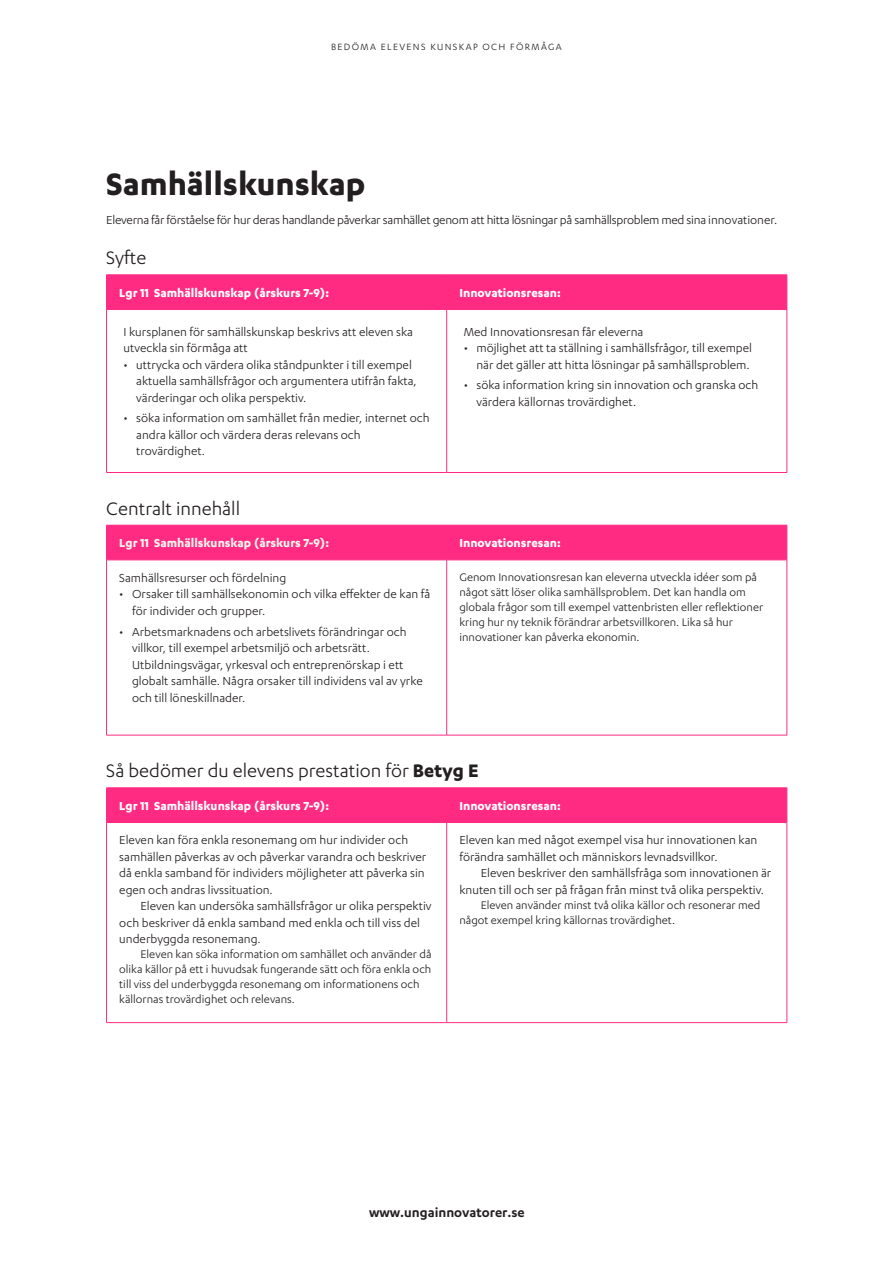
<style>
.page{position:relative;width:893px;height:1263px;background:#fff}
.page>*{position:absolute;margin:0;border:0;box-sizing:border-box;transform-origin:0 0}
.UI_Rubrik_28_p{font:700 36px "Karbon";color:#231f20}
.UI_Rubrik_Tabell_14{font:21px "Karbon";color:#231f20}
.t1{font:600 15px "Karbon";color:#231f20}
.UI_Bröd{font:13.5px/16.5px "Karbon";color:#231f20}
.UI_Bröd_I{font:13.5px/16.5px "Karbon";color:#231f20}
.UI_Bröd-2{font:13.5px "Karbon";letter-spacing:-.02em;color:#231f20}
.UI_Mellis{font:700 13.5px "Karbon";color:#fff}
.UI_Mellis-2{font:700 13.5px "Karbon";color:#f5f4ed}
.UI_Bröd_I-2{font:12.75px/15px "Karbon";color:#231f20}
.UI_Bröd-3{font:12.75px/15px "Karbon";color:#231f20}
.t2{font:10.5px "Karbon";letter-spacing:.13em;color:#231f20}
.s1{font-weight:700}
</style>
<div class="page">
<div style="left:107px;top:276px;width:680px;height:33px;background:#ff2b83"></div>
<hr style="left:446px;top:275px;width:1px;height:34px;background:#ff2b83">
<hr style="left:106px;top:310px;width:1px;height:162px;background:#ff2b83">
<hr style="left:446px;top:310px;width:1px;height:162px;background:#ff2b83">
<hr style="left:787px;top:310px;width:1px;height:162px;background:#ff2b83">
<hr style="left:106px;top:472px;width:341px;height:1px;background:#ff2b83">
<hr style="left:447px;top:472px;width:340px;height:1px;background:#ff2b83">
<hr style="left:106px;top:275px;width:341px;height:1px;background:#ff2b83">
<hr style="left:106px;top:275px;width:1px;height:34px;background:#ff2b83">
<hr style="left:447px;top:275px;width:340px;height:1px;background:#ff2b83">
<hr style="left:787px;top:275px;width:1px;height:34px;background:#ff2b83">
<hr style="left:106px;top:309px;width:341px;height:1px;background:#ff2b83">
<hr style="left:447px;top:309px;width:340px;height:1px;background:#ff2b83">
<div style="left:107px;top:526px;width:680px;height:34px;background:#ff2b83"></div>
<svg style="left:107px;top:561px;width:680px;height:174px"></svg>
<hr style="left:446px;top:525px;width:1px;height:35px;background:#ff2b83">
<hr style="left:106px;top:560px;width:1px;height:175px;background:#ff2b83">
<hr style="left:446px;top:560px;width:1px;height:175px;background:#ff2b83">
<hr style="left:787px;top:560px;width:1px;height:175px;background:#ff2b83">
<hr style="left:106px;top:735px;width:341px;height:1px;background:#ff2b83">
<hr style="left:447px;top:735px;width:340px;height:1px;background:#ff2b83">
<hr style="left:106px;top:525px;width:341px;height:1px;background:#ff2b83">
<hr style="left:106px;top:525px;width:1px;height:35px;background:#ff2b83">
<hr style="left:447px;top:525px;width:340px;height:1px;background:#ff2b83">
<hr style="left:787px;top:525px;width:1px;height:35px;background:#ff2b83">
<hr style="left:106px;top:560px;width:341px;height:1px;background:#ff2b83">
<hr style="left:447px;top:560px;width:340px;height:1px;background:#ff2b83">
<div style="left:107px;top:788px;width:680px;height:34px;background:#ff2b83"></div>
<hr style="left:446px;top:788px;width:1px;height:34px;background:#ff2b83">
<hr style="left:106px;top:823px;width:1px;height:199px;background:#ff2b83">
<hr style="left:446px;top:823px;width:1px;height:199px;background:#ff2b83">
<hr style="left:787px;top:823px;width:1px;height:199px;background:#ff2b83">
<hr style="left:106px;top:1022px;width:341px;height:1px;background:#ff2b83">
<hr style="left:447px;top:1022px;width:340px;height:1px;background:#ff2b83">
<hr style="left:106px;top:787px;width:341px;height:1px;background:#ff2b83">
<hr style="left:106px;top:788px;width:1px;height:34px;background:#ff2b83">
<hr style="left:447px;top:787px;width:340px;height:1px;background:#ff2b83">
<hr style="left:787px;top:788px;width:1px;height:34px;background:#ff2b83">
<hr style="left:106px;top:822px;width:341px;height:1px;background:#ff2b83">
<hr style="left:447px;top:822px;width:340px;height:1px;background:#ff2b83">
<p class="t2" style="left:331px;top:41px;width:232px">BEDÖMA ELEVENS KUNSKAP OCH FÖRMÅGA</p>
<p class="UI_Rubrik_28_p" style="left:106px;top:163px;width:260px">Samhällskunskap</p>
<p class="UI_Bröd-2" style="left:106px;top:212px;width:673px">Eleverna får förståelse för hur deras handlande påverkar samhället genom att hitta lösningar på samhällsproblem med sina innovationer.</p>
<p class="UI_Rubrik_Tabell_14" style="left:106px;top:246px;width:41px">Syfte</p>
<p class="UI_Mellis" style="left:119px;top:285px;width:211px">Lgr 11 Samhällskunskap (årskurs 7-9):</p>
<p class="UI_Mellis" style="left:459px;top:285px;width:103px">Innovationsresan:</p>
<p class="UI_Bröd" style="left:124px;top:323px;width:291px">I kursplanen för samhällskunskap beskrivs att eleven ska utveckla sin förmåga att</p>
<p class="UI_Bröd" style="left:136px;top:356px;width:282px;text-indent:-13px">• uttrycka och värdera olika ståndpunkter i till exempel aktuella samhällsfrågor och argumentera utifrån fakta, värderingar och olika perspektiv.</p>
<p class="UI_Bröd" style="left:136px;top:410px;width:295px;text-indent:-13px">• söka information om samhället från medier, internet och andra källor och värdera deras relevans och trovärdighet.</p>
<p class="UI_Bröd" style="left:464px;top:323px;width:181px">Med Innovationsresan får eleverna</p>
<p class="UI_Bröd" style="left:464px;top:339px;width:290px;text-align:right">• möjlighet att ta ställning i samhällsfrågor, till exempel när det gäller att hitta lösningar på samhällsproblem.</p>
<p class="UI_Bröd" style="left:476px;top:377px;width:283px;text-indent:-13px">• söka information kring sin innovation och granska och värdera källornas trovärdighet.</p>
<p class="UI_Rubrik_Tabell_14" style="left:106px;top:497px;width:135px">Centralt innehåll</p>
<p class="UI_Mellis-2" style="left:119px;top:535px;width:211px">Lgr 11 Samhällskunskap (årskurs 7-9):</p>
<p class="UI_Mellis" style="left:459px;top:535px;width:103px">Innovationsresan:</p>
<p class="UI_Bröd" style="left:119px;top:569px;width:169px">Samhällsresurser och fördelning</p>
<p class="UI_Bröd" style="left:132px;top:586px;width:300px;text-indent:-13px">• Orsaker till samhällsekonomin och vilka effekter de kan få för individer och grupper.</p>
<p class="UI_Bröd" style="left:132px;top:623px;width:292px;text-indent:-13px">• Arbetsmarknadens och arbetslivets förändringar och villkor, till exempel arbetsmiljö och arbetsrätt.<br>Utbildningsvägar, yrkesval och entreprenörskap i ett globalt samhälle. Några orsaker till individens val av yrke och till löneskillnader.</p>
<p class="UI_Bröd-3" style="left:459px;top:570px;width:305px">Genom Innovationsresan kan eleverna utveckla idéer som på något sätt löser olika samhällsproblem. Det kan handla om globala frågor som till exempel vattenbristen eller reflektioner kring hur ny teknik förändrar arbetsvillkoren. Lika så hur innovationer kan påverka ekonomin.</p>
<p class="UI_Rubrik_Tabell_14" style="left:106px;top:759px;width:374px">Så bedömer du elevens prestation för <span class="s1">Betyg E</span></p>
<p class="UI_Mellis" style="left:119px;top:798px;width:211px">Lgr 11 Samhällskunskap (årskurs 7-9):</p>
<p class="UI_Mellis" style="left:459px;top:798px;width:103px">Innovationsresan:</p>
<p class="UI_Bröd" style="left:119px;top:832px;width:308px">Eleven kan föra enkla resonemang om hur individer och samhällen påverkas av och påverkar varandra och beskriver då enkla samband för individers möjligheter att påverka sin egen och andras livssituation.</p>
<p class="UI_Bröd_I" style="left:119px;top:898px;width:314px;text-indent:21px">Eleven kan undersöka samhällsfrågor ur olika perspektiv och beskriver då enkla samband med enkla och till viss del underbyggda resonemang.</p>
<p class="UI_Bröd_I-2" style="left:119px;top:947px;width:314px;text-indent:21px">Eleven kan söka information om samhället och använder då olika källor på ett i huvudsak fungerande sätt och föra enkla och till viss del underbyggda resonemang om informationens och källornas trovärdighet och relevans.</p>
<p class="UI_Bröd" style="left:459px;top:832px;width:299px">Eleven kan med något exempel visa hur innovationen kan förändra samhället och människors levnadsvillkor.</p>
<p class="UI_Bröd_I" style="left:459px;top:865px;width:313px;text-indent:21px">Eleven beskriver den samhällsfråga som innovationen är knuten till och ser på frågan från minst två olika perspektiv.</p>
<p class="UI_Bröd_I-2" style="left:459px;top:897px;width:302px;text-indent:21px">Eleven använder minst två olika källor och resonerar med något exempel kring källornas trovärdighet.</p>
<p class="t1" style="left:369px;top:1204px;width:157px">www.ungainnovatorer.se</p>
</div>
